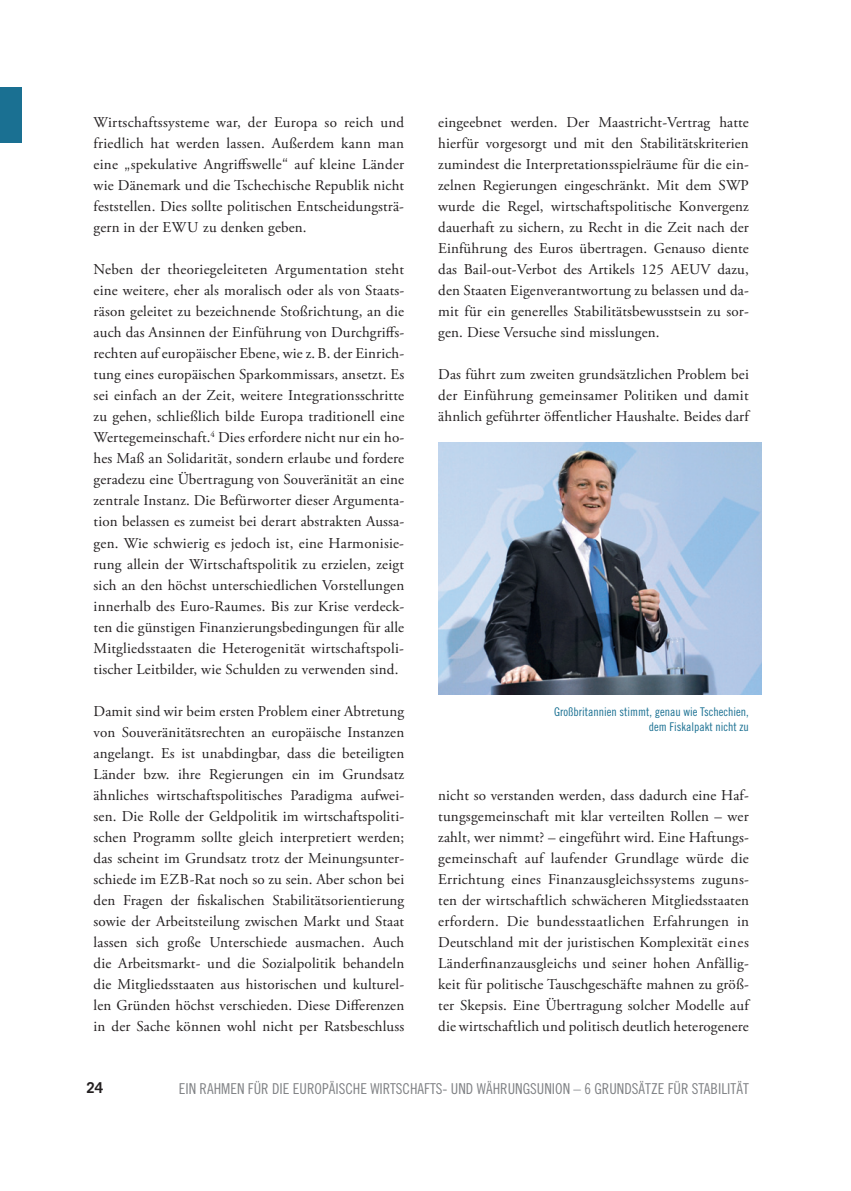
<style>
.page{position:relative;width:851px;height:1191px;background:#fff}
.page>*{position:absolute;margin:0;border:0;box-sizing:border-box;transform-origin:0 0}
.t1{font:15px/21px "Adobe Garamond Pro";letter-spacing:.01em;color:#231f20;text-align:justify}
.t2{font:15px "Trade Gothic Cond Eighteen";color:#808285}
.t3{font:700 15px "Trade Gothic";color:#231f20}
.t4{font:12px/15px "Trade Gothic Cond Eighteen";color:#1a7092;text-align:right}
.s1{font-family:"Trade Gothic Cond Eighteen"}
</style>
<div class="page">
<div style="left:0;top:88px;width:21px;height:55px;background:#1a7092"></div>
<img style="left:438px;top:442px;width:323px;height:252px">
<p class="t1" style="left:94px;top:113px;width:312px">Wirtschaftssysteme war, der Europa so reich und friedlich hat werden lassen. Außerdem kann man eine <span class="s1">„</span>spekulative Angriffswelle<span class="s1">“</span> auf kleine Länder wie Dänemark und die Tschechische Republik nicht feststellen. Dies sollte politischen Entscheidungsträ&shy;gern in der EWU zu denken geben.</p>
<p class="t1" style="left:94px;top:260px;width:312px">Neben der theoriegeleiteten Argumentation steht eine weitere, eher als moralisch oder als von Staats&shy;räson geleitet zu bezeichnende Stoßrichtung, an die auch das Ansinnen der Einführung von Durchgriffs&shy;rechten auf europäischer Ebene, wie z.B. der Einrich&shy;tung eines europäischen Sparkommissars, ansetzt. Es sei einfach an der Zeit, weitere Integrationsschritte zu gehen, schließlich bilde Europa traditionell eine Wertegemeinschaft.<sup>4</sup> Dies erfordere nicht nur ein ho&shy;hes Maß an Solidarität, sondern erlaube und fordere geradezu eine Übertragung von Souveränität an eine zentrale Instanz. Die Befürworter dieser Argumenta&shy;tion belassen es zumeist bei derart abstrakten Aussa&shy;gen. Wie schwierig es jedoch ist, eine Harmonisie&shy;rung allein der Wirtschaftspolitik zu erzielen, zeigt sich an den höchst unterschiedlichen Vorstellungen innerhalb des Euro-Raumes. Bis zur Krise verdeck&shy;ten die günstigen Finanzierungsbedingungen für alle Mitgliedsstaaten die Heterogenität wirtschaftspoli&shy;tischer Leitbilder, wie Schulden zu verwenden sind.</p>
<p class="t1" style="left:94px;top:701px;width:312px">Damit sind wir beim ersten Problem einer Abtretung von Souveränitätsrechten an europäische Instanzen angelangt. Es ist unabdingbar, dass die beteiligten Länder bzw. ihre Regierungen ein im Grundsatz ähnliches wirtschaftspolitisches Paradigma aufwei&shy;sen. Die Rolle der Geldpolitik im wirtschaftspoliti&shy;schen Programm sollte gleich interpretiert werden; das scheint im Grundsatz trotz der Meinungsunter&shy;schiede im EZB-Rat noch so zu sein. Aber schon bei den Fragen der fiskalischen Stabilitätsorientierung sowie der Arbeitsteilung zwischen Markt und Staat lassen sich große Unterschiede ausmachen. Auch die Arbeitsmarkt- und die Sozialpolitik behandeln die Mitgliedsstaaten aus historischen und kulturel&shy;len Gründen höchst verschieden. Diese Differenzen in der Sache können wohl nicht per Ratsbeschluss</p>
<p class="t1" style="left:438px;top:113px;width:312px">eingeebnet werden. Der Maastricht-Vertrag hatte hierfür vorgesorgt und mit den Stabilitätskriterien zumindest die Interpretationsspielräume für die ein&shy;zelnen Regierungen eingeschränkt. Mit dem SWP wurde die Regel, wirtschaftspolitische Konvergenz dauerhaft zu sichern, zu Recht in die Zeit nach der Einführung des Euros übertragen. Genauso diente das Bail-out-Verbot des Artikels 125 AEUV dazu, den Staaten Eigenverantwortung zu belassen und da&shy;mit für ein generelles Stabilitätsbewusstsein zu sor&shy;gen. Diese Versuche sind misslungen.</p>
<p class="t1" style="left:438px;top:365px;width:312px">Das führt zum zweiten grundsätzlichen Problem bei der Einführung gemeinsamer Politiken und damit ähnlich geführter öffentlicher Haushalte. Beides darf</p>
<p class="t4" style="left:554px;top:703px;width:196px">Großbritannien stimmt, genau wie Tschechien, dem Fiskalpakt nicht zu</p>
<p class="t1" style="left:438px;top:785px;width:312px">nicht so verstanden werden, dass dadurch eine Haf&shy;tungsgemeinschaft mit klar verteilten Rollen – wer zahlt, wer nimmt? – eingeführt wird. Eine Haftungs&shy;gemeinschaft auf laufender Grundlage würde die Errichtung eines Finanzausgleichssystems zuguns&shy;ten der wirtschaftlich schwächeren Mitgliedsstaaten erfordern. Die bundesstaatlichen Erfahrungen in Deutschland mit der juristischen Komplexität eines Länderfinanzausgleichs und seiner hohen Anfällig&shy;keit für politische Tauschgeschäfte mahnen zu größ&shy;ter Skepsis. Eine Übertragung solcher Modelle auf die wirtschaftlich und politisch deutlich heterogenere</p>
<p class="t3" style="left:86px;top:1078px;width:18px">24</p>
<p class="t2" style="left:179px;top:1079px;width:571px">EIN RAHMEN FÜR DIE EUROPÄISCHE WIRTSCHAFTS- UND WÄHRUNGSUNION – 6 GRUNDSÄTZE FÜR STABILITÄT</p>
</div>
